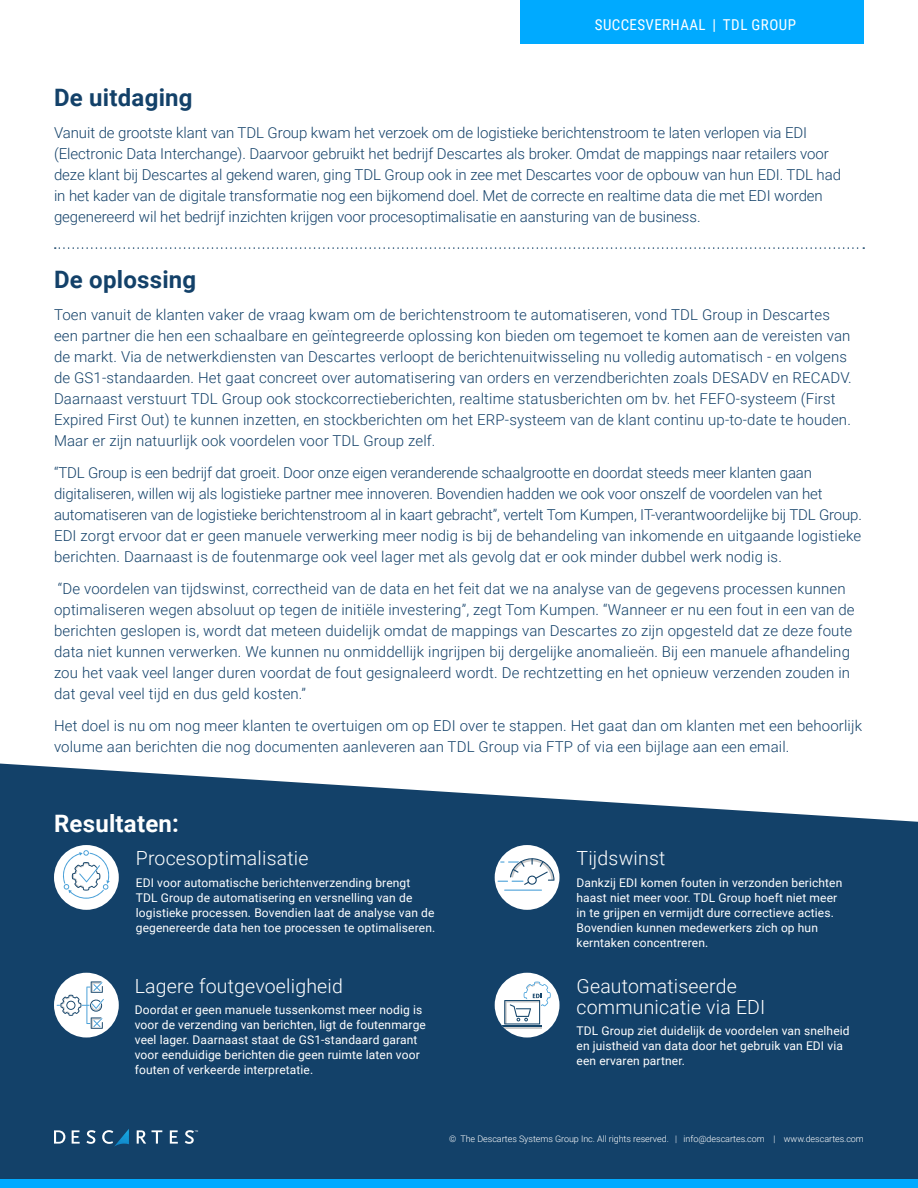
<style>
.page{position:relative;width:918px;height:1188px;background:#fff}
.page>*{position:absolute;margin:0;border:0;box-sizing:border-box;transform-origin:0 0}
.t1{font:700 24px "Roboto";letter-spacing:.01em;color:#134169}
.t2{font:700 24px "Roboto";letter-spacing:.01em;color:#fff}
.t3{font:300 19.5px/21px "Roboto";letter-spacing:.01em;color:#fff}
.t4{font:300 15px/21px "Roboto";letter-spacing:.01em;color:#134169}
.t5{font:300 15px/21px "Roboto";letter-spacing:-.01em;color:#134169}
.t6{font:15px "Roboto Condensed";letter-spacing:.025em;color:#fff}
.t7{font:12px/15px "Roboto";letter-spacing:.01em;color:#fff}
.t8{font:300 9px "Roboto";letter-spacing:-.005em;color:#fff}
</style>
<div class="page">
<svg style="left:0;top:764px;width:918px;height:415px;background:#244e73"></svg>
<svg style="left:55px;top:247px;width:809px;height:2px"></svg>
<div style="left:0;top:1179px;width:918px;height:9px;background:#0af"></div>
<svg style="left:72px;top:1130px;width:8px;height:14px"></svg>
<svg style="left:86px;top:1130px;width:10px;height:14px"></svg>
<svg style="left:102px;top:1129px;width:27px;height:18px"></svg>
<svg style="left:54px;top:1130px;width:11px;height:14px"></svg>
<svg style="left:137px;top:1130px;width:9px;height:14px"></svg>
<svg style="left:152px;top:1130px;width:10px;height:14px"></svg>
<svg style="left:170px;top:1130px;width:8px;height:14px"></svg>
<svg style="left:185px;top:1130px;width:13px;height:14px"></svg>
<div style="left:495px;top:845px;width:64px;height:65px;background:#fff;border-radius:50%"></div>
<div style="left:54px;top:845px;width:65px;height:65px;background:#fff;border-radius:50%"></div>
<div style="left:54px;top:973px;width:65px;height:65px;background:#fff;border-radius:50%"></div>
<svg style="left:57px;top:981px;width:47px;height:48px"></svg>
<div style="left:520px;top:0;width:344px;height:43px;background:#0af"></div>
<div style="left:495px;top:973px;width:64px;height:65px;background:#fff;border-radius:50%"></div>
<hr style="left:502px;top:1026px;width:40px;height:2px;background:#ccc">
<hr style="left:502px;top:1026px;width:40px;height:1px;background:#15466b">
<svg style="left:504px;top:982px;width:47px;height:42px"></svg>
<svg style="left:63px;top:850px;width:47px;height:49px"></svg>
<hr style="left:504px;top:890px;width:38px;height:1px;background:#479fd8">
<svg style="left:498px;top:857px;width:56px;height:28px"></svg>
<p class="t6" style="left:595px;top:14px;width:203px">SUCCESVERHAAL | TDL GROUP</p>
<h1 class="t1" style="left:54px;top:81px;width:140px">De uitdaging</h1>
<p class="t4" style="left:54px;top:122px;width:789px">Vanuit de grootste klant van TDL Group kwam het verzoek om de logistieke berichtenstroom te laten verlopen via EDI (Electronic Data Interchange). Daarvoor gebruikt het bedrijf Descartes als broker. Omdat de mappings naar retailers voor deze klant bij Descartes al gekend waren, ging TDL Group ook in zee met Descartes voor de opbouw van hun EDI. TDL had in het kader van de digitale transformatie nog een bijkomend doel. Met de correcte en realtime data die met EDI worden gegenereerd wil het bedrijf inzichten krijgen voor procesoptimalisatie en aansturing van de business.</p>
<h1 class="t1" style="left:54px;top:263px;width:144px">De oplossing</h1>
<p class="t4" style="left:54px;top:304px;width:799px">Toen vanuit de klanten vaker de vraag kwam om de berichtenstroom te automatiseren, vond TDL Group in Descartes een partner die hen een schaalbare en geïntegreerde oplossing kon bieden om tegemoet te komen aan de vereisten van de markt. Via de netwerkdiensten van Descartes verloopt de berichtenuitwisseling nu volledig automatisch - en volgens de GS1-standaarden. Het gaat concreet over automatisering van orders en verzendberichten zoals DESADV en RECADV.<br>Daarnaast verstuurt TDL Group ook stockcorrectieberichten, realtime statusberichten om bv. het FEFO-systeem (First Expired First Out) te kunnen inzetten, en stockberichten om het ERP-systeem van de klant continu up-to-date te houden.<br>Maar er zijn natuurlijk ook voordelen voor TDL Group zelf.</p>
<p class="t5" style="left:54px;top:462px;width:810px">“TDL Group is een bedrijf dat groeit. Door onze eigen veranderende schaalgrootte en doordat steeds meer klanten gaan digitaliseren, willen wij als logistieke partner mee innoveren. Bovendien hadden we ook voor onszelf de voordelen van het automatiseren van de logistieke berichtenstroom al in kaart gebracht”, vertelt Tom Kumpen, IT-verantwoordelijke bij TDL Group.<br>EDI zorgt ervoor dat er geen manuele verwerking meer nodig is bij de behandeling van inkomende en uitgaande logistieke berichten. Daarnaast is de foutenmarge ook veel lager met als gevolg dat er ook minder dubbel werk nodig is.</p>
<p class="t4" style="left:54px;top:578px;width:802px">“De voordelen van tijdswinst, correctheid van de data en het feit dat we na analyse van de gegevens processen kunnen optimaliseren wegen absoluut op tegen de initiële investering”, zegt Tom Kumpen. “Wanneer er nu een fout in een van de berichten geslopen is, wordt dat meteen duidelijk omdat de mappings van Descartes zo zijn opgesteld dat ze deze foute data niet kunnen verwerken. We kunnen nu onmiddellijk ingrijpen bij dergelijke anomalieën. Bij een manuele afhandeling zou het vaak veel langer duren voordat de fout gesignaleerd wordt. De rechtzetting en het opnieuw verzenden zouden in dat geval veel tijd en dus geld kosten.”</p>
<p class="t4" style="left:54px;top:714px;width:810px">Het doel is nu om nog meer klanten te overtuigen om op EDI over te stappen. Het gaat dan om klanten met een behoorlijk volume aan berichten die nog documenten aanleveren aan TDL Group via FTP of via een bijlage aan een email.</p>
<h1 class="t2" style="left:54px;top:807px;width:127px">Resultaten:</h1>
<h2 class="t3" style="left:136px;top:847px;width:174px">Procesoptimalisatie</h2>
<p class="t7" style="left:136px;top:874px;width:301px">EDI voor automatische berichtenverzending brengt<br>TDL Group de automatisering en versnelling van de logistieke processen. Bovendien laat de analyse van de gegenereerde data hen toe processen te optimaliseren.</p>
<h2 class="t3" style="left:135px;top:975px;width:210px">Lagere foutgevoeligheid</h2>
<p class="t7" style="left:135px;top:1002px;width:293px">Doordat er geen manuele tussenkomst meer nodig is voor de verzending van berichten, ligt de foutenmarge veel lager. Daarnaast staat de GS1-standaard garant voor eenduidige berichten die geen ruimte laten voor fouten of verkeerde interpretatie.</p>
<h2 class="t3" style="left:577px;top:847px;width:90px">Tijdswinst</h2>
<p class="t7" style="left:577px;top:874px;width:267px">Dankzij EDI komen fouten in verzonden berichten haast niet meer voor. TDL Group hoeft niet meer in te grijpen en vermijdt dure correctieve acties.<br>Bovendien kunnen medewerkers zich op hun kerntaken concentreren.</p>
<h2 class="t3" style="left:577px;top:975px;width:190px">Geautomatiseerde communicatie via EDI</h2>
<p class="t7" style="left:577px;top:1023px;width:275px">TDL Group ziet duidelijk de voordelen van snelheid en juistheid van data door het gebruik van EDI via een ervaren partner.</p>
<p class="t8" style="left:449px;top:1132px;width:416px">© The Descartes Systems Group Inc. All rights reserved. | info@descartes.com | www.descartes.com</p>
</div>
